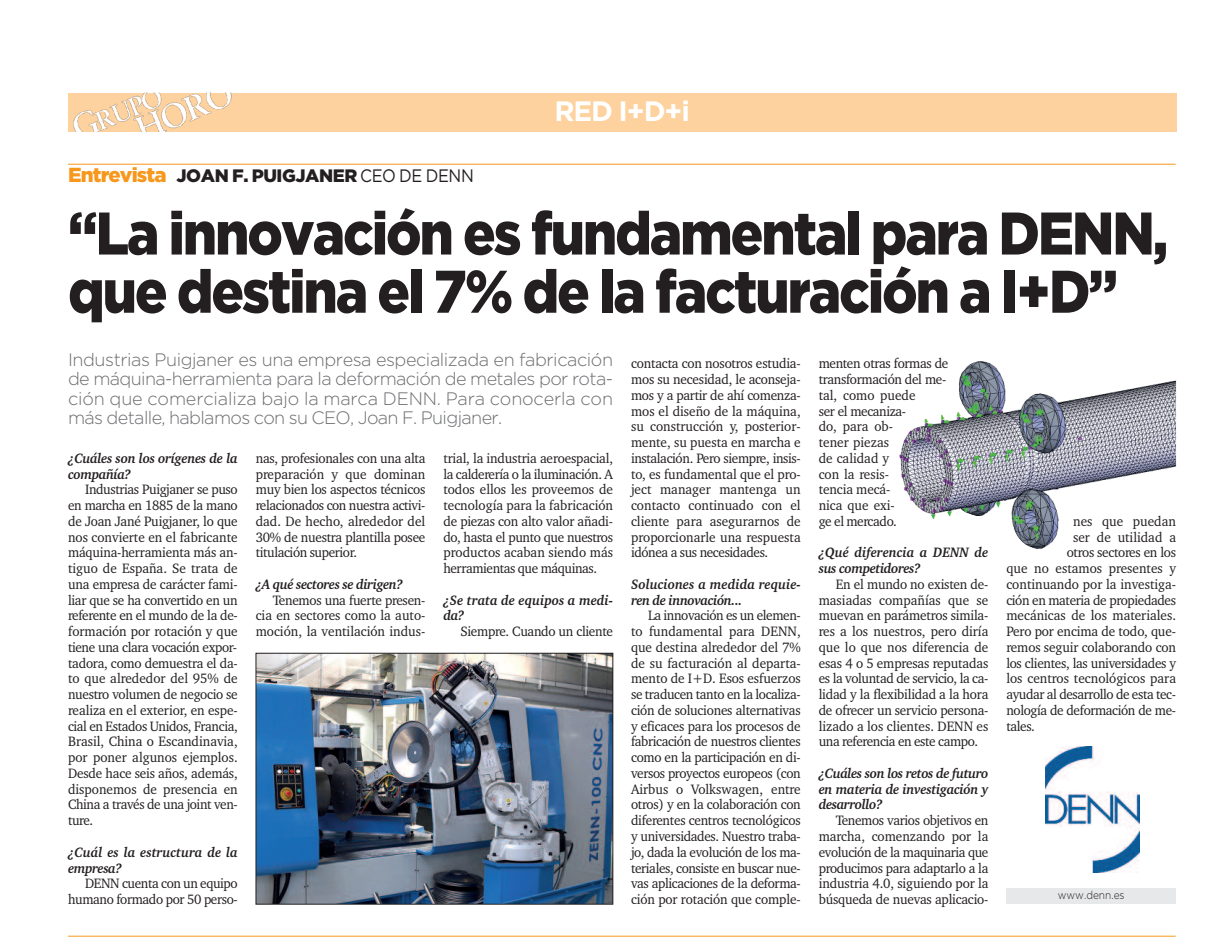
<style>
.page{position:relative;width:1228px;height:939px;background:#fff}
.page>*{position:absolute;margin:0;border:0;box-sizing:border-box;transform-origin:0 0}
.t1{font:900 60px/58.2px "Gotham";letter-spacing:-.035em;color:#231f20;scale:.9 1}
.t2{font:700 27.9px "Gotham";color:#fff}
.t3{font:300 18px/19.5px "Gotham";letter-spacing:-.035em;color:#6c6d70;text-align:justify}
.t4{font:900 18px "Gotham";letter-spacing:-.025em;color:#231f20}
.t5{font:13.95px/15.8px "Charter IT Cby BT";letter-spacing:-.02em;color:#231f20;text-align:justify;scale:.95 1}
.t6{font:italic 700 13.95px/15.8px "Charter IT Cby BT";letter-spacing:-.02em;color:#231f20;scale:.95 1}
.t7{font:13.95px "Charter IT Cby BT";color:#231f20;scale:.95 1}
.t8{font:italic 700 13.95px/15.8px "Charter IT Cby BT";color:#231f20;scale:.95 1}
.t9{font:300 11.25px "Gotham";color:#231f20;scale:.9 1}
.s1{font-size:20.25px;color:#f7981d}
.s2{font-weight:400}
</style>
<div class="page">
<div style="left:68px;top:93px;width:1107px;height:39px;background:#fdd29f"></div>
<img style="left:73px;top:93px;width:159px;height:39px">
<div style="left:1006px;top:888px;width:169px;height:16px;background:#e7e8e9"></div>
<img style="left:258px;top:655px;width:353px;height:247px">
<div style="left:256px;top:653px;width:357px;height:251px;border:1px solid #231f20"></div>
<img style="left:1045px;top:747px;width:94px;height:126px">
<hr style="left:68px;top:164px;width:1107px;height:1px;background:#f7981d">
<img style="left:899px;top:361px;width:276px;height:189px">
<svg style="left:68px;top:936px;width:110px;height:1px"></svg>
<hr style="left:68px;top:935px;width:1107px;height:1px;background:#f7981d">
<p class="t4" style="left:68px;top:166px;width:407px"><span class="s1">Entrevista</span> JOAN F. PUIGJANER <span class="s2">CEO DE DENN</span></p>
<h2 class="t2" style="left:554px;top:95px;width:137px">RED I+D+i</h2>
<h1 class="t1" style="left:68px;top:203px;width:1223px">“La innovación es fundamental para DENN, que destina el 7% de la facturación a I+D”</h1>
<p class="t3" style="left:68px;top:349px;width:546px">Industrias Puigjaner es una empresa especializada en fabricación de máquina-herramienta para la deformación de metales por rota&shy;ción que comercializa bajo la marca DENN. Para conocerla con más detalle, hablamos con su CEO, Joan F. Puigjaner.</p>
<p class="t6" style="left:68px;top:451px;width:180px">¿Cuáles son los orígenes de la compañía?</p>
<p class="t5" style="left:68px;top:483px;width:180px;text-indent:17px">Industrias Puigjaner se puso en marcha en 1885 de la mano de Joan Jané Puigjaner, lo que nos convierte en el fabricante máquina-herramienta más an&shy;tiguo de España. Se trata de una empresa de carácter fami&shy;liar que se ha convertido en un referente en el mundo de la de&shy;formación por rotación y que tiene una clara vocación expor&shy;tadora, como demuestra el da&shy;to que alrededor del 95% de nuestro volumen de negocio se realiza en el exterior, en espe&shy;cial en Estados Unidos, Francia, Brasil, China o Escandinavia, por poner algunos ejemplos.<br>Desde hace seis años, además, disponemos de presencia en China a través de una joint ven&shy;ture.</p>
<p class="t8" style="left:68px;top:845px;width:180px">¿Cuál es la estructura de la empresa?</p>
<p class="t5" style="left:68px;top:876px;width:180px;text-align:right">DENN cuenta con un equipo humano formado por 50 perso-</p>
<p class="t5" style="left:256px;top:451px;width:180px">nas, profesionales con una alta preparación y que dominan muy bien los aspectos técnicos relacionados con nuestra activi&shy;dad. De hecho, alrededor del 30% de nuestra plantilla posee titulación superior.</p>
<p class="t6" style="left:256px;top:577px;width:156px">¿A qué sectores se dirigen?</p>
<p class="t5" style="left:256px;top:593px;width:180px;text-indent:17px">Tenemos una fuerte presen&shy;cia en sectores como la auto&shy;moción, la ventilación indus-</p>
<p class="t5" style="left:443px;top:451px;width:180px">trial, la industria aeroespacial, la calderería o la iluminación. A todos ellos les proveemos de tecnología para la fabricación de piezas con alto valor añadi&shy;do, hasta el punto que nuestros productos acaban siendo más herramientas que máquinas.</p>
<p class="t8" style="left:443px;top:593px;width:180px">¿Se trata de equipos a medi&shy;da?</p>
<p class="t5" style="left:460px;top:624px;width:162px">Siempre. Cuando un cliente</p>
<p class="t5" style="left:631px;top:357px;width:180px">contacta con nosotros estudia&shy;mos su necesidad, le aconseja&shy;mos y a partir de ahí comenza&shy;mos el diseño de la máquina, su construcción y, posterior&shy;mente, su puesta en marcha e instalación. Pero siempre, insis&shy;to, es fundamental que el pro&shy;ject manager mantenga un contacto continuado con el cliente para asegurarnos de proporcionarle una respuesta idónea a sus necesidades.</p>
<p class="t8" style="left:631px;top:577px;width:180px">Soluciones a medida requie&shy;ren de innovación...</p>
<p class="t5" style="left:631px;top:609px;width:180px;text-indent:17px">La innovación es un elemen&shy;to fundamental para DENN, que destina alrededor del 7% de su facturación al departa&shy;mento de I+D. Esos esfuerzos se traducen tanto en la localiza&shy;ción de soluciones alternativas y eficaces para los procesos de fabricación de nuestros clientes como en la participación en di&shy;versos proyectos europeos (con Airbus o Volkswagen, entre otros) y en la colaboración con diferentes centros tecnológicos y universidades. Nuestro traba&shy;jo, dada la evolución de los ma&shy;teriales, consiste en buscar nue&shy;vas aplicaciones de la deforma&shy;ción por rotación que comple-</p>
<p class="t5" style="left:818px;top:357px;width:138px;text-align:left">menten otras formas de transformación del me&shy;tal, como puede<br>ser el mecaniza-<br>do, para ob-<br>tener piezas<br>de calidad y<br>con la resis-<br>tencia mecá-<br>nica que exi-<br>ge el mercado.</p>
<p class="t6" style="left:818px;top:546px;width:180px">¿Qué diferencia a DENN de sus competidores?</p>
<p class="t5" style="left:818px;top:577px;width:180px;text-indent:17px">En el mundo no existen de&shy;masiadas compañías que se muevan en parámetros simila&shy;res a los nuestros, pero diría que lo que nos diferencia de esas 4 o 5 empresas reputadas es la voluntad de servicio, la ca&shy;lidad y la flexibilidad a la hora de ofrecer un servicio persona&shy;lizado a los clientes. DENN es una referencia en este campo.</p>
<p class="t6" style="left:818px;top:766px;width:180px;text-align:justify">¿Cuáles son los retos de futuro en materia de investigación y desarrollo?</p>
<p class="t5" style="left:818px;top:813px;width:180px;text-indent:17px">Tenemos varios objetivos en marcha, comenzando por la evolución de la maquinaria que producimos para adaptarlo a la industria 4.0, siguiendo por la búsqueda de nuevas aplicacio-</p>
<p class="t7" style="left:1073px;top:515px;width:110px">nes que puedan</p>
<p class="t7" style="left:1073px;top:531px;width:110px">ser de utilidad a</p>
<p class="t5" style="left:1066px;top:546px;width:117px">otros sectores en los</p>
<p class="t7" style="left:1006px;top:563px;width:180px">que no estamos presentes y</p>
<p class="t7" style="left:1006px;top:578px;width:180px">continuando por la investiga-</p>
<p class="t5" style="left:1006px;top:593px;width:180px">ción en materia de propiedades</p>
<p class="t7" style="left:1006px;top:610px;width:180px">mecánicas de los materiales.</p>
<p class="t5" style="left:1006px;top:624px;width:180px">Pero por encima de todo, que-</p>
<p class="t5" style="left:1006px;top:640px;width:180px">remos seguir colaborando con</p>
<p class="t5" style="left:1006px;top:656px;width:180px">los clientes, las universidades y</p>
<p class="t7" style="left:1006px;top:673px;width:180px">los centros tecnológicos para</p>
<p class="t5" style="left:1006px;top:687px;width:180px">ayudar al desarrollo de esta tec-</p>
<p class="t5" style="left:1006px;top:703px;width:180px">nología de deformación de me-</p>
<p class="t5" style="left:1006px;top:719px;width:32px">tales.</p>
<p class="t9" style="left:1057px;top:889px;width:76px">www.denn.es</p>
</div>
